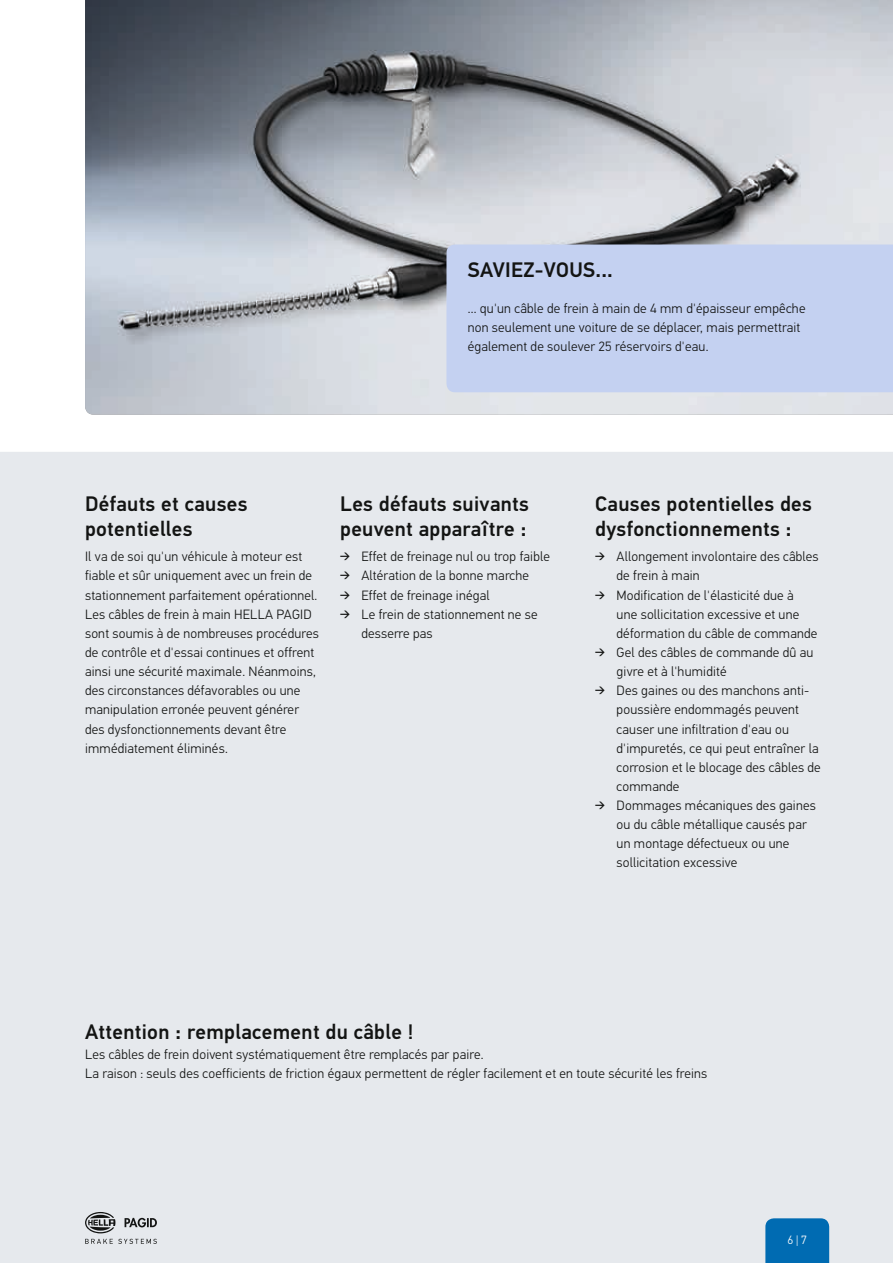
<style>
.page{position:relative;width:893px;height:1263px;background:#fff}
.page>*{position:absolute;margin:0;border:0;box-sizing:border-box;transform-origin:0 0}
.t1{font:500 21px/25.2px "Hella DIN Universal";letter-spacing:.015em;color:#131413}
.t2{font:300 13.5px/19.2px "Hella DIN Universal";letter-spacing:.015em;color:#131413}
.t3{font:300 12px "Hella DIN Universal";color:#fff}
</style>
<div class="page">
<div style="left:0;top:452px;width:893px;height:811px;background:#e6e9ed"></div>
<div style="left:765px;top:1218px;width:64px;height:45px;background:#006bb2"></div>
<img style="left:85px;top:0;width:808px;height:415px">
<div style="left:446px;top:244px;width:447px;height:148px;background:#c4d1f1"></div>
<svg style="left:85px;top:1212px;width:72px;height:32px;background:#b5b8bb"></svg>
<h1 class="t1" style="left:468px;top:259px;width:147px">SAVIEZ-VOUS...</h1>
<p class="t2" style="left:468px;top:299px;width:339px">... qu'un câble de frein à main de 4 mm d'épaisseur empêche non seulement une voiture de se déplacer, mais permettrait également de soulever 25 réservoirs d'eau.</p>
<h1 class="t1" style="left:85px;top:493px;width:164px">Défauts et causes potentielles</h1>
<p class="t2" style="left:85px;top:548px;width:235px">Il va de soi qu'un véhicule à moteur est fiable et sûr uniquement avec un frein de stationnement parfaitement opérationnel.<br>Les câbles de frein à main HELLA PAGID sont soumis à de nombreuses procédures de contrôle et d'essai continues et offrent ainsi une sécurité maximale. Néanmoins, des circonstances défavorables ou une manipulation erronée peuvent générer des dysfonctionnements devant être immédiatement éliminés.</p>
<h1 class="t1" style="left:340px;top:493px;width:190px">Les défauts suivants peuvent apparaître :</h1>
<p class="t2" style="left:340px;top:548px;width:211px">➔ Effet de freinage nul ou trop faible</p>
<p class="t2" style="left:340px;top:567px;width:190px">➔ Altération de la bonne marche</p>
<p class="t2" style="left:340px;top:586px;width:151px">➔ Effet de freinage inégal</p>
<p class="t2" style="left:361px;top:605px;width:178px;text-indent:-21px">➔ Le frein de stationnement ne se desserre pas</p>
<h1 class="t1" style="left:595px;top:493px;width:218px">Causes potentielles des dysfonctionnements :</h1>
<p class="t2" style="left:617px;top:548px;width:204px;text-indent:-21px">➔ Allongement involontaire des câbles de frein à main</p>
<p class="t2" style="left:617px;top:586px;width:202px;text-indent:-21px">➔ Modification de l'élasticité due à une sollicitation excessive et une déformation du câble de commande</p>
<p class="t2" style="left:617px;top:644px;width:198px;text-indent:-21px">➔ Gel des câbles de commande dû au givre et à l'humidité</p>
<p class="t2" style="left:617px;top:682px;width:206px;text-indent:-21px">➔ Des gaines ou des manchons anti&shy;poussière endommagés peuvent causer une infiltration d'eau ou d'impuretés, ce qui peut entraîner la corrosion et le blocage des câbles de commande</p>
<p class="t2" style="left:617px;top:797px;width:201px;text-indent:-21px">➔ Dommages mécaniques des gaines ou du câble métallique causés par un montage défectueux ou une sollicitation excessive</p>
<h1 class="t1" style="left:85px;top:1021px;width:330px">Attention : remplacement du câble !</h1>
<p class="t2" style="left:85px;top:1045px;width:624px">Les câbles de frein doivent systématiquement être remplacés par paire.<br>La raison : seuls des coefficients de friction égaux permettent de régler facilement et en toute sécurité les freins</p>
<p class="t3" style="left:788px;top:1232px;width:21px">6|7</p>
</div>
